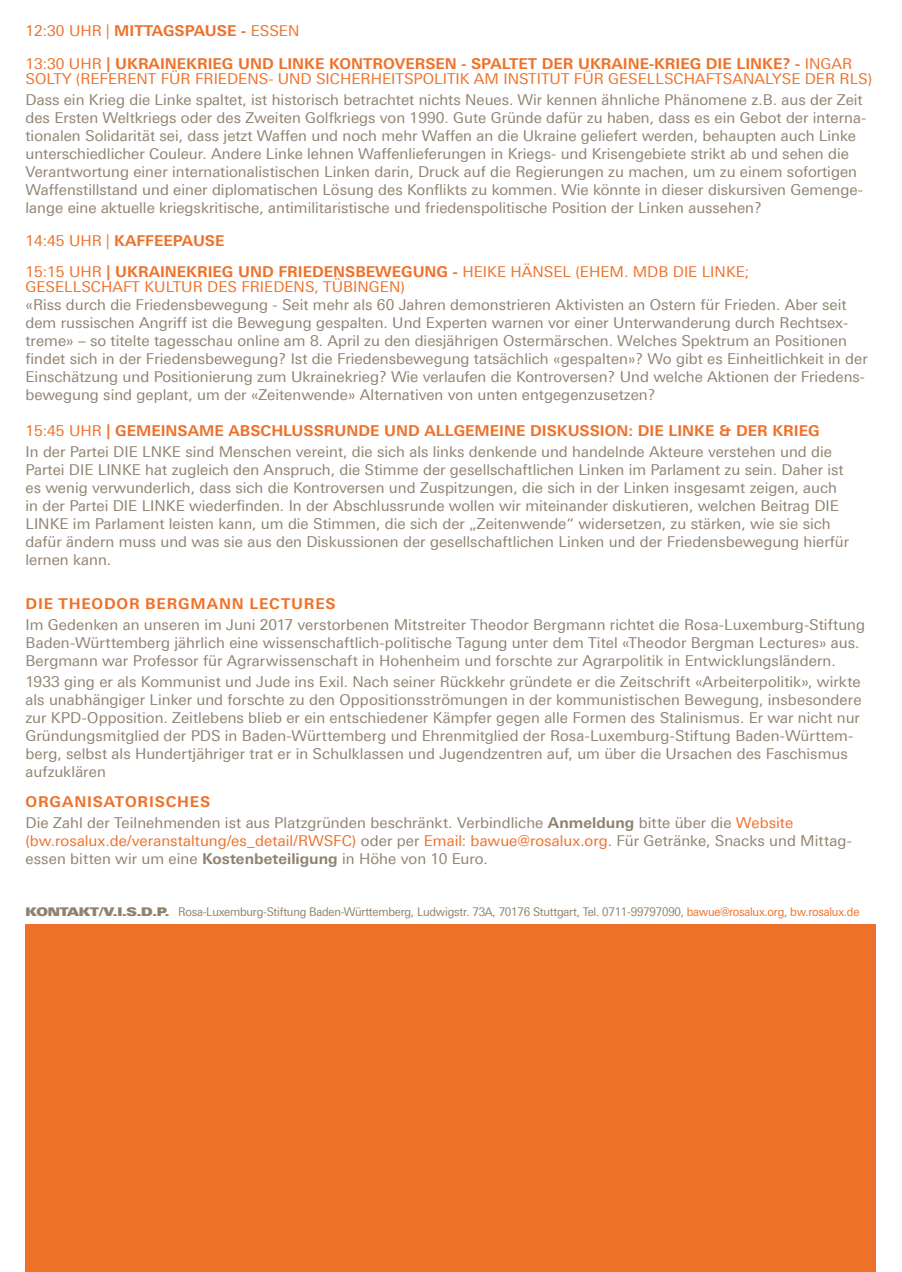
<style>
.page{position:relative;width:902px;height:1272px;background:#fff}
.page>*{position:absolute;margin:0;border:0;box-sizing:border-box;transform-origin:0 0}
.t1{font:15px/18px "Linotype Univers 430";color:#908270}
.t2{font:15px/15px "Linotype Univers 430";color:#ee712a}
.t3{font:700 15px "Linotype Univers 630";color:#ee712a}
.t4{font:700 15px "Linotype Univers 630";letter-spacing:.055em;color:#ee712a}
.t5{font:12px "Linotype Univers 430";letter-spacing:-.02em;color:#908270;scale:.93 1}
.s1{font-family:"Linotype Univers 420 Cn"}
.s2{font-family:"Linotype Univers 630";font-weight:700}
.s3{font-family:"Linotype Univers 430";font-weight:400}
.s4{font-family:"Linotype Univers 420 Cn";font-weight:400}
.s5{color:#ee712a}
.s6{font-family:"Linotype Univers 940 Ex X Black"}
</style>
<div class="page">
<div style="left:26px;top:924px;width:850px;height:347px;background:#ee712a"></div>
<p class="t2" style="left:26px;top:24px;width:275px">12:30 UHR <span class="s1">|</span> <span class="s2">MITTAGSPAUSE -</span> ESSEN</p>
<p class="t3" style="left:26px;top:55px;width:828px"><span class="s3">13:30 UHR</span> | UKRAINEKRIEG UND LINKE KONTROVERSEN - SPALTET DER UKRAINE-KRIEG DIE LINKE? - <span class="s3">INGAR</span></p>
<p class="t2" style="left:26px;top:72px;width:848px">SOLTY (REFERENT FÜR FRIEDENS- UND SICHERHEITSPOLITIK AM INSTITUT FÜR GESELLSCHAFTSANALYSE DER RLS)</p>
<p class="t1" style="left:26px;top:91px;width:842px">Dass ein Krieg die Linke spaltet, ist historisch betrachtet nichts Neues. Wir kennen ähnliche Phänomene z.B. aus der Zeit des Ersten Weltkriegs oder des Zweiten Golfkriegs von 1990. Gute Gründe dafür zu haben, dass es ein Gebot der interna&shy;tionalen Solidarität sei, dass jetzt Waffen und noch mehr Waffen an die Ukraine geliefert werden, behaupten auch Linke unterschiedlicher Couleur. Andere Linke lehnen Waffenlieferungen in Kriegs- und Krisengebiete strikt ab und sehen die Verantwortung einer internationalistischen Linken darin, Druck auf die Regierungen zu machen, um zu einem sofortigen Waffenstillstand und einer diplomatischen Lösung des Konflikts zu kommen. Wie könnte in dieser diskursiven Gemenge&shy;lange eine aktuelle kriegskritische, antimilitaristische und friedenspolitische Position der Linken aussehen?</p>
<p class="t3" style="left:26px;top:232px;width:200px"><span class="s3">14:45 UHR</span> <span class="s4">|</span> KAFFEEPAUSE</p>
<p class="t2" style="left:26px;top:264px;width:725px">15:15 UHR <span class="s2">| UKRAINEKRIEG UND FRIEDENSBEWEGUNG -</span> HEIKE HÄNSEL (EHEM. MDB DIE LINKE;<br>GESELLSCHAFT KULTUR DES FRIEDENS, TÜBINGEN)</p>
<p class="t1" style="left:26px;top:295px;width:843px">«Riss durch die Friedensbewegung - Seit mehr als 60 Jahren demonstrieren Aktivisten an Ostern für Frieden. Aber seit dem russischen Angriff ist die Bewegung gespalten. Und Experten warnen vor einer Unterwanderung durch Rechtsex&shy;treme» – so titelte tagesschau online am 8. April zu den diesjährigen Ostermärschen. Welches Spektrum an Positionen findet sich in der Friedensbewegung? Ist die Friedensbewegung tatsächlich «gespalten»? Wo gibt es Einheitlichkeit in der Einschätzung und Positionierung zum Ukrainekrieg? Wie verlaufen die Kontroversen? Und welche Aktionen der Friedens&shy;bewegung sind geplant, um der «Zeitenwende» Alternativen von unten entgegenzusetzen?</p>
<p class="t3" style="left:26px;top:422px;width:795px"><span class="s3">15:45 UHR</span> | GEMEINSAME ABSCHLUSSRUNDE UND ALLGEMEINE DISKUSSION: DIE LINKE &amp; DER KRIEG</p>
<p class="t1" style="left:26px;top:443px;width:825px">In der Partei DIE LNKE sind Menschen vereint, die sich als links denkende und handelnde Akteure verstehen und die Partei DIE LINKE hat zugleich den Anspruch, die Stimme der gesellschaftlichen Linken im Parlament zu sein. Daher ist es wenig verwunderlich, dass sich die Kontroversen und Zuspitzungen, die sich in der Linken insgesamt zeigen, auch in der Partei DIE LINKE wiederfinden. In der Abschlussrunde wollen wir miteinander diskutieren, welchen Beitrag DIE LINKE im Parlament leisten kann, um die Stimmen, die sich der „Zeitenwende“ widersetzen, zu stärken, wie sie sich dafür ändern muss und was sie aus den Diskussionen der gesellschaftlichen Linken und der Friedensbewegung hierfür lernen kann.</p>
<p class="t4" style="left:26px;top:594px;width:311px">DIE THEODOR BERGMANN LECTURES</p>
<p class="t1" style="left:26px;top:615px;width:841px">Im Gedenken an unseren im Juni 2017 verstorbenen Mitstreiter Theodor Bergmann richtet die Rosa-Luxemburg-Stiftung<br>Baden-Württemberg jährlich eine wissenschaftlich-politische Tagung unter dem Titel «Theodor Bergman Lectures» aus.<br>Bergmann war Professor für Agrarwissenschaft in Hohenheim und forschte zur Agrarpolitik in Entwicklungsländern.</p>
<p class="t1" style="left:26px;top:672px;width:837px">1933 ging er als Kommunist und Jude ins Exil. Nach seiner Rückkehr gründete er die Zeitschrift «Arbeiterpolitik», wirkte als unabhängiger Linker und forschte zu den Oppositionsströmungen in der kommunistischen Bewegung, insbesondere zur KPD-Opposition. Zeitlebens blieb er ein entschiedener Kämpfer gegen alle Formen des Stalinismus. Er war nicht nur Gründungsmitglied der PDS in Baden-Württemberg und Ehrenmitglied der Rosa-Luxemburg-Stiftung Baden-Württem&shy;berg, selbst als Hundertjähriger trat er in Schulklassen und Jugendzentren auf, um über die Ursachen des Faschismus aufzuklären</p>
<p class="t4" style="left:26px;top:792px;width:186px">ORGANISATORISCHES</p>
<p class="t1" style="left:26px;top:813px;width:827px">Die Zahl der Teilnehmenden ist aus Platzgründen beschränkt. Verbindliche <span class="s2">Anmeldung</span> bitte über die <span class="s5">Website (bw.rosalux.de/veranstaltung/es_detail/RWSFC)</span> oder per <span class="s5">Email: bawue@rosalux.org</span>. Für Getränke, Snacks und Mittag&shy;essen bitten wir um eine <span class="s2">Kostenbeteiligung</span> in Höhe von 10 Euro.</p>
<p class="t5" style="left:26px;top:904px;width:898px"><span class="s6">KONTAKT/V.I.S.D.P.</span> Rosa-Luxemburg-Stiftung Baden-Württemberg, Ludwigstr. 73A, 70176 Stuttgart, Tel. 0711-99797090, <span class="s5">bawue@rosalux.org</span>, <span class="s5">bw.rosalux.de</span></p>
</div>
